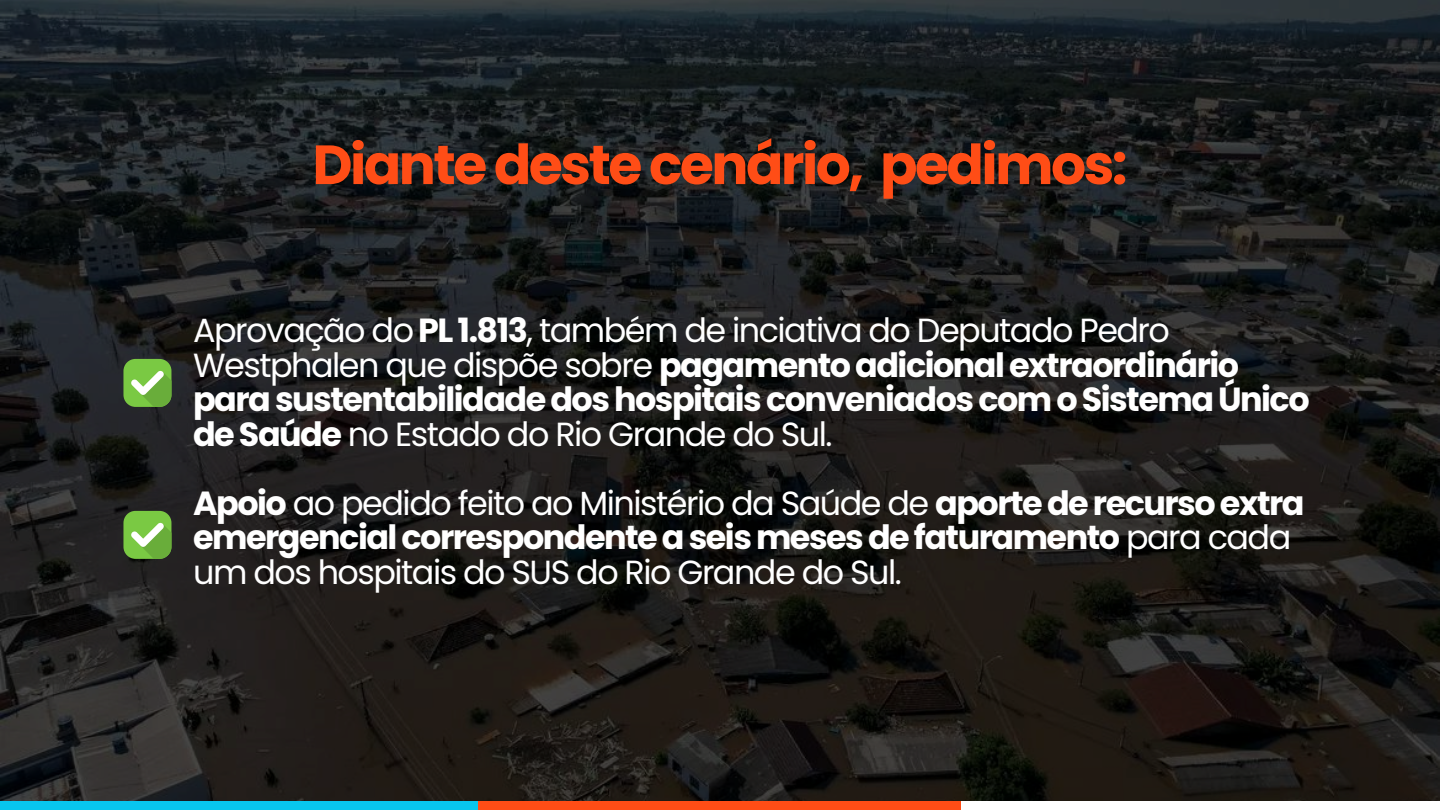
<style>
.page{position:relative;width:1440px;height:810px;background:#fff}
.page>*{position:absolute;margin:0;border:0;box-sizing:border-box;transform-origin:0 0}
.t1{font:700 55.1px "Poppins";letter-spacing:-.045em;color:#ff4d16}
.t2{font:700 33.4px/34.5px "Poppins";letter-spacing:-.045em;color:#fff}
.t3{font:33.4px/34.5px "Poppins";letter-spacing:-.045em;color:#fff}
.s1{font-weight:400}
.s2{font-weight:700}
</style>
<div class="page">
<img style="left:0;top:0;width:1440px;height:801px">
<div style="left:0;top:801px;width:478px;height:9px;background:#08c6ee"></div>
<div style="left:478px;top:801px;width:484px;height:9px;background:#ff4d16"></div>
<div style="left:123px;top:359px;width:48px;height:48px;background:#7ac943;border-radius:12px"></div>
<svg style="left:131px;top:371px;width:40px;height:36px"></svg>
<div style="left:123px;top:511px;width:48px;height:48px;background:#7ac943;border-radius:12px"></div>
<svg style="left:131px;top:523px;width:40px;height:36px"></svg>
<h1 class="t1" style="left:312px;top:126px;width:817px">Diante deste cenário, pedimos:</h1>
<p class="t2" style="left:193px;top:313px;width:1118px"><span class="s1">Aprovação do</span> PL 1.813<span class="s1">, também de inciativa do Deputado Pedro Westphalen que dispõe sobre</span> pagamento adicional extraordinário para sustentabilidade dos hospitais conveniados com o Sistema Único de Saúde <span class="s1">no Estado do Rio Grande do Sul.</span></p>
<p class="t3" style="left:193px;top:486px;width:1113px"><span class="s2">Apoio</span> ao pedido feito ao Ministério da Saúde de <span class="s2">aporte de recurso extra emergencial correspondente a seis meses de faturamento</span> para cada um dos hospitais do SUS do Rio Grande do Sul.</p>
</div>
